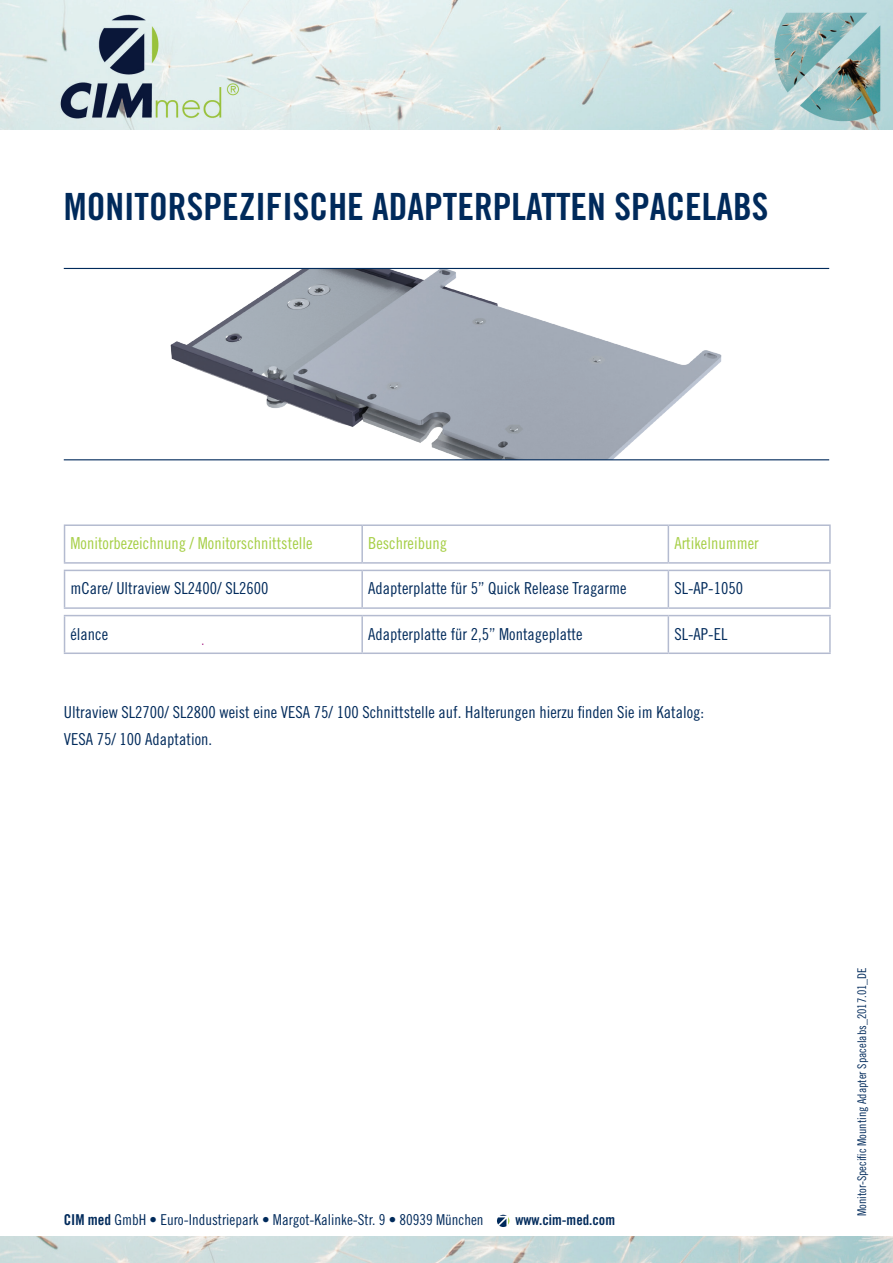
<style>
.page{position:relative;width:893px;height:1263px;background:#fff}
.page>*{position:absolute;margin:0;border:0;box-sizing:border-box;transform-origin:0 0}
.t1{font:37.5px "Trade Gothic Bold Cond Twenty";color:#002a5b}
.t2{font:16.5px/27px "Trade Gothic LT Std Cn 18";color:#002a5b}
.t3{font:16.5px "Trade Gothic LT Std Cn 18";color:#a5ce44}
.t4{font:15px "Trade Gothic LT Std Cn 18";color:#002a5b}
.t5{font:14.55px "Trade Gothic LT Std Bd Cn 20";color:#002a5b}
.t6{font:12px "Trade Gothic LT Std Cn 18";color:#002a5b}
.s1{font-family:"Trade Gothic LT Std Bd Cn 20"}
</style>
<div class="page">
<img style="left:0;top:0;width:893px;height:130px">
<img style="left:0;top:1237px;width:893px;height:26px">
<svg style="left:497px;top:1215px;width:12px;height:12px"></svg>
<img style="left:170px;top:269px;width:552px;height:190px">
<hr style="left:64px;top:524px;width:298px;height:2px;background:#b4bbd0">
<hr style="left:64px;top:526px;width:1px;height:36px;background:#b4bbd0">
<hr style="left:362px;top:524px;width:306px;height:2px;background:#b4bbd0">
<hr style="left:361px;top:526px;width:2px;height:36px;background:#b4bbd0">
<hr style="left:668px;top:524px;width:163px;height:2px;background:#b4bbd0">
<hr style="left:668px;top:526px;width:1px;height:36px;background:#b4bbd0">
<hr style="left:829px;top:526px;width:2px;height:36px;background:#b4bbd0">
<hr style="left:64px;top:562px;width:298px;height:2px;background:#b4bbd0">
<hr style="left:362px;top:562px;width:306px;height:2px;background:#b4bbd0">
<hr style="left:668px;top:562px;width:163px;height:2px;background:#b4bbd0">
<hr style="left:64px;top:570px;width:298px;height:1px;background:#b4bbd0">
<hr style="left:64px;top:571px;width:1px;height:36px;background:#b4bbd0">
<hr style="left:362px;top:570px;width:306px;height:1px;background:#b4bbd0">
<hr style="left:361px;top:571px;width:2px;height:36px;background:#b4bbd0">
<hr style="left:668px;top:570px;width:163px;height:1px;background:#b4bbd0">
<hr style="left:668px;top:571px;width:1px;height:36px;background:#b4bbd0">
<hr style="left:829px;top:571px;width:2px;height:36px;background:#b4bbd0">
<hr style="left:64px;top:607px;width:298px;height:2px;background:#b4bbd0">
<hr style="left:362px;top:607px;width:306px;height:2px;background:#b4bbd0">
<hr style="left:668px;top:607px;width:163px;height:2px;background:#b4bbd0">
<hr style="left:64px;top:615px;width:298px;height:1px;background:#b4bbd0">
<hr style="left:64px;top:616px;width:1px;height:36px;background:#b4bbd0">
<hr style="left:362px;top:615px;width:306px;height:1px;background:#b4bbd0">
<hr style="left:361px;top:616px;width:2px;height:36px;background:#b4bbd0">
<hr style="left:668px;top:615px;width:163px;height:1px;background:#b4bbd0">
<hr style="left:668px;top:616px;width:1px;height:36px;background:#b4bbd0">
<hr style="left:829px;top:616px;width:2px;height:36px;background:#b4bbd0">
<hr style="left:64px;top:652px;width:298px;height:2px;background:#b4bbd0">
<hr style="left:362px;top:652px;width:306px;height:2px;background:#b4bbd0">
<hr style="left:668px;top:652px;width:163px;height:2px;background:#b4bbd0">
<hr style="left:64px;top:268px;width:765px;height:1px;background:#002a5b">
<hr style="left:64px;top:459px;width:765px;height:1px;background:#002a5b">
<h1 class="t1" style="left:64px;top:184px;width:706px">MONITORSPEZIFISCHE ADAPTERPLATTEN SPACELABS</h1>
<p class="t3" style="left:71px;top:533px;width:243px">Monitorbezeichnung / Monitorschnittstelle</p>
<p class="t3" style="left:368px;top:533px;width:80px">Beschreibung</p>
<p class="t3" style="left:674px;top:533px;width:86px">Artikelnummer</p>
<p class="t2" style="left:71px;top:575px;width:199px">mCare/ Ultraview SL2400/ SL2600</p>
<p class="t2" style="left:368px;top:575px;width:260px">Adapterplatte für 5” Quick Release Tragarme</p>
<p class="t2" style="left:674px;top:575px;width:70px">SL-AP-1050</p>
<p class="t2" style="left:71px;top:620px;width:39px">élance</p>
<p class="t2" style="left:368px;top:620px;width:216px">Adapterplatte für 2,5” Montageplatte</p>
<p class="t2" style="left:674px;top:620px;width:55px">SL-AP-EL</p>
<p class="t2" style="left:64px;top:699px;width:642px">Ultraview SL2700/ SL2800 weist eine VESA 75/ 100 Schnittstelle auf. Halterungen hierzu finden Sie im Katalog:<br>VESA 75/ 100 Adaptation.</p>
<p class="t4" style="left:64px;top:1211px;width:421px"><span class="s1">CIM med</span> GmbH • Euro-Industriepark • Margot-Kalinke-Str. 9 • 80939 München</p>
<p class="t5" style="left:515px;top:1211px;width:101px">www.cim-med.com</p>
<p class="t6" style="left:855px;top:1216px;width:250px;rotate:-90deg">Monitor-Specific Mounting Adapter Spacelabs_2017.01_DE</p>
</div>
